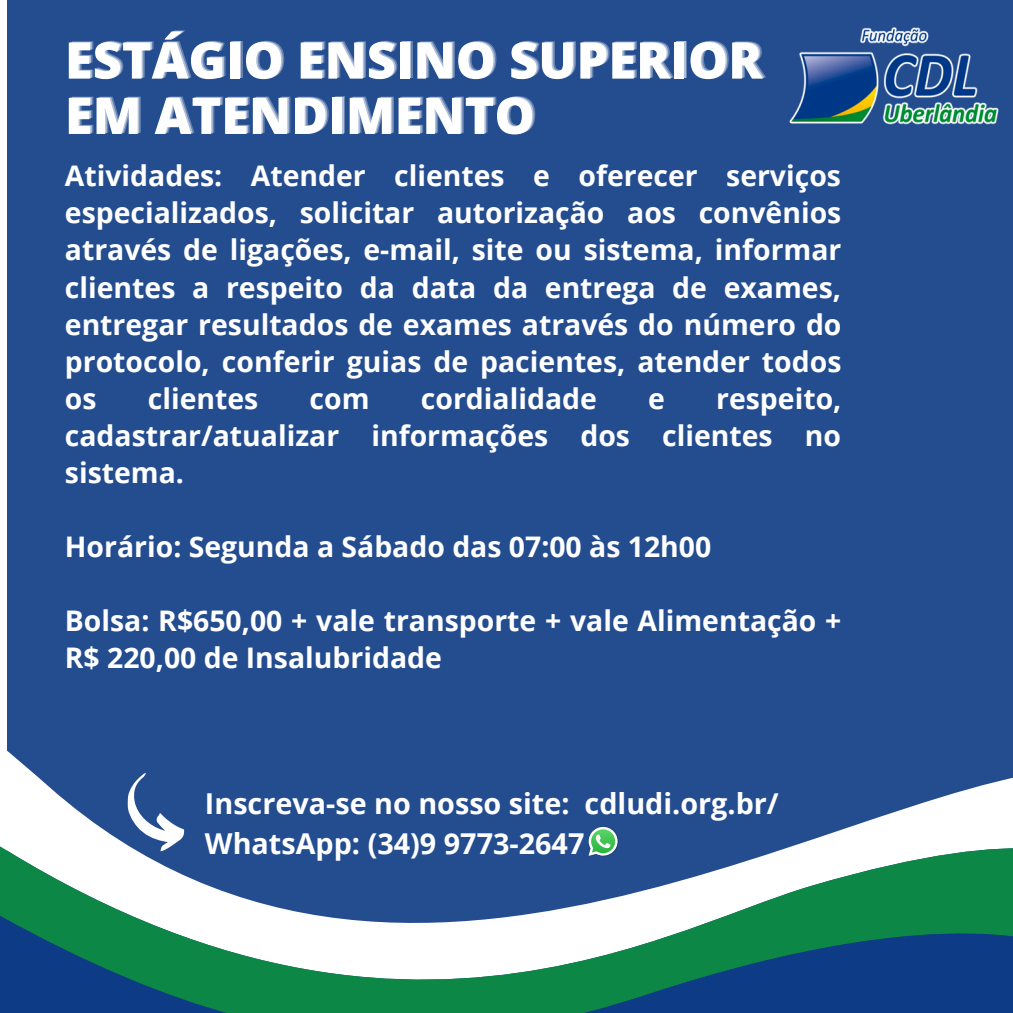
<style>
.page{position:relative;width:1013px;height:1013px;background:#fff}
.page>*{position:absolute;margin:0;border:0;box-sizing:border-box;transform-origin:0 0}
.t1{font:800 50.5px/55.2px "Open Sans";color:#fff}
.t2{font:700 28.75px "Open Sans";color:#fff}
.t3{font:700 28.38px/37px "Open Sans";color:#fff;text-align:justify}
</style>
<div class="page">
<div style="left:7px;top:0;width:1005px;height:1012px;background:#244d90"></div>
<svg style="left:0;top:750px;width:1012px;height:262px"></svg>
<img style="left:789px;top:27px;width:210px;height:98px">
<svg style="left:126px;top:772px;width:60px;height:80px"></svg>
<img style="left:587px;top:825px;width:32px;height:32px">
<svg style="left:588px;top:827px;width:29px;height:28px"></svg>
<p class="t1" style="left:65px;top:31px;width:699px">ESTÁGIO ENSINO SUPERIOR<br>EM ATENDIMENTO</p>
<p class="t3" style="left:65px;top:157px;width:778px">Atividades: Atender clientes e oferecer serviços especializados, solicitar autorização aos convênios através de ligações, e-mail, site ou sistema, informar clientes a respeito da data da entrega de exames, entregar resultados de exames através do número do protocolo, conferir guias de pacientes, atender todos os</p>
<p class="t3" style="left:65px;top:379px;width:778px;text-indent:651px">respeito, cadastrar/atualizar informações dos clientes no sistema.</p>
<p class="t3" style="left:148px;top:379px;width:112px">clientes</p>
<p class="t3" style="left:309px;top:379px;width:61px">com</p>
<p class="t3" style="left:421px;top:379px;width:177px">cordialidade</p>
<p class="t3" style="left:648px;top:379px;width:18px">e</p>
<p class="t3" style="left:65px;top:527px;width:648px">Horário: Segunda a Sábado das 07:00 às 12h00</p>
<p class="t3" style="left:65px;top:601px;width:778px">Bolsa: R$650,00 + vale transporte + vale Alimentação +<br>R$ 220,00 de Insalubridade</p>
<p class="t2" style="left:205px;top:783px;width:575px">Inscreva-se no nosso site: cdludi.org.br/</p>
<p class="t2" style="left:205px;top:823px;width:381px">WhatsApp: (34)9 9773-2647</p>
</div>
